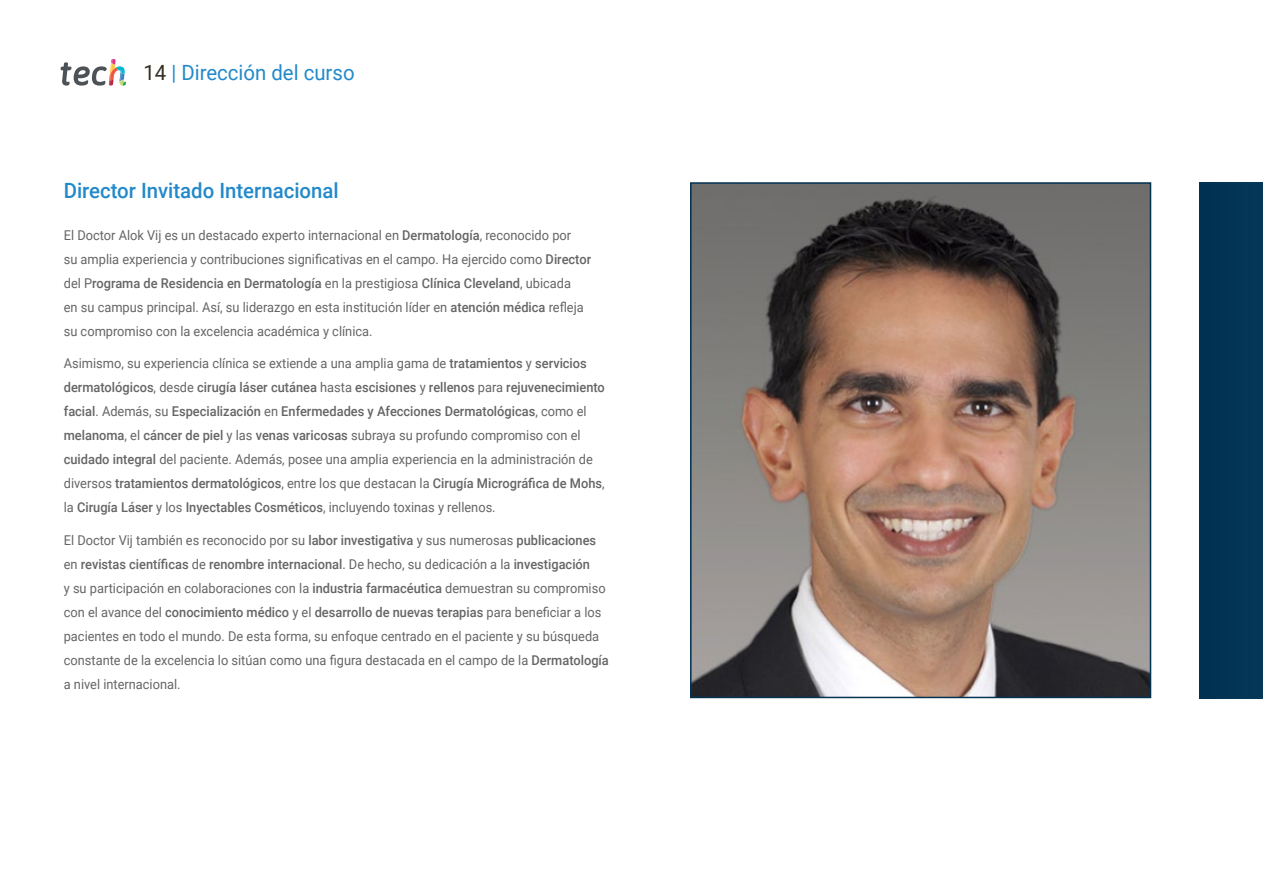
<style>
.page{position:relative;width:1263px;height:893px;background:#fff}
.page>*{position:absolute;margin:0;border:0;box-sizing:border-box;transform-origin:0 0}
.t1{font:500 21px "Roboto";color:#2289ca}
.t2{font:21px "Roboto";color:#2289ca}
.t3{font:13.5px/24px "Roboto";color:#656565;scale:.95 1}
.t4{font:500 13.5px/24px "Roboto";color:#656565;scale:.95 1}
.s1{color:#312e20}
.s2{font-weight:500}
.s3{font-weight:400}
</style>
<div class="page">
<div style="left:1199px;top:182px;width:64px;height:516px;background:#023455"></div>
<img style="left:693px;top:185px;width:455px;height:510px">
<div style="left:690px;top:182px;width:461px;height:516px;border:2px solid #013151"></div>
<svg style="left:61px;top:59px;width:65px;height:27px"></svg>
<h1 class="t2" style="left:144px;top:57px;width:213px"><span class="s1">14</span> | Dirección del curso</h1>
<h1 class="t1" style="left:64px;top:176px;width:276px">Director Invitado Internacional</h1>
<p class="t3" style="left:64px;top:222px;width:557px">El Doctor Alok Vij es un destacado experto internacional en <span class="s2">Dermatología</span>, reconocido por<br>su amplia experiencia y contribuciones significativas en el campo. Ha ejercido como <span class="s2">Director </span>del P<span class="s2">rograma de Residencia en Dermatología</span> en la prestigiosa <span class="s2">Clínica Cleveland</span>, ubicada<br>en su campus principal. Así, su liderazgo en esta institución líder en <span class="s2">atención médica</span> refleja su compromiso con la excelencia académica y clínica.</p>
<p class="t4" style="left:64px;top:351px;width:571px"><span class="s3">Asimismo, su experiencia clínica se extiende a una amplia gama de</span> tratamientos <span class="s3">y</span> servicios dermatológicos<span class="s3">, desde</span> cirugía láser cutánea <span class="s3">hasta</span> escisiones <span class="s3">y</span> rellenos <span class="s3">para</span> rejuvenecimiento facial<span class="s3">. Además, su</span> Especialización <span class="s3">en</span> Enfermedades y Afecciones Dermatológicas<span class="s3">, como el </span>melanoma<span class="s3">, el</span> cáncer de piel <span class="s3">y las</span> venas varicosas <span class="s3">subraya su profundo compromiso con el </span>cuidado integral <span class="s3">del paciente. Además, posee una amplia experiencia en la administración de diversos</span> tratamientos dermatológicos<span class="s3">, entre los que destacan la</span> Cirugía Micrográfica de Mohs<span class="s3">, la</span> Cirugía Láser <span class="s3">y los</span> Inyectables Cosméticos<span class="s3">, incluyendo toxinas y rellenos.</span></p>
<p class="t3" style="left:64px;top:527px;width:575px">El Doctor Vij también es reconocido por su <span class="s2">labor investigativa</span> y sus numerosas <span class="s2">publicaciones </span>en <span class="s2">revistas científicas</span> de <span class="s2">renombre internacional</span>. De hecho, su dedicación a la <span class="s2">investigación<br></span>y su participación en colaboraciones con la <span class="s2">industria farmacéutica</span> demuestran su compromiso con el avance del <span class="s2">conocimiento médico</span> y el <span class="s2">desarrollo de nuevas terapias</span> para beneficiar a los pacientes en todo el mundo. De esta forma, su enfoque centrado en el paciente y su búsqueda constante de la excelencia lo sitúan como una figura destacada en el campo de la <span class="s2">Dermatología </span>a nivel internacional.</p>
</div>
